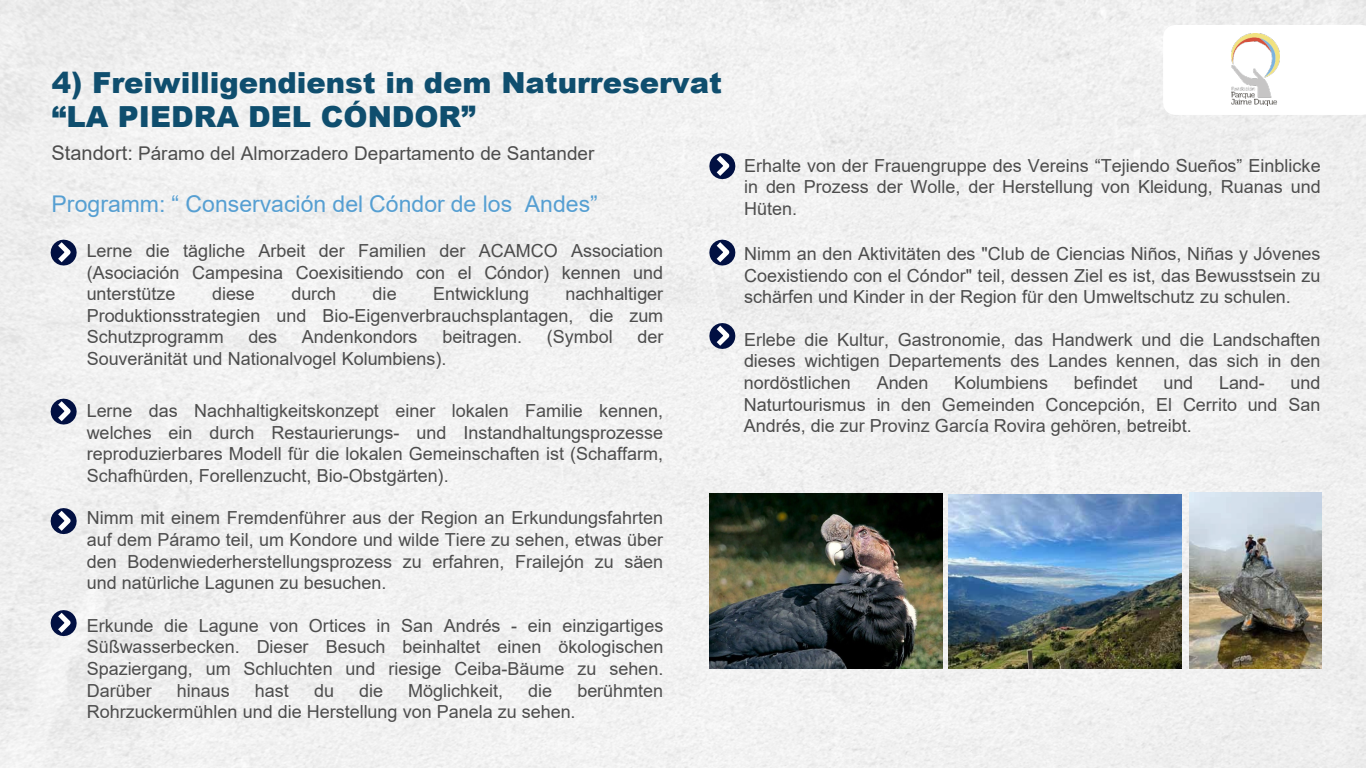
<style>
.page{position:relative;width:1366px;height:768px;background:#fff}
.page>*{position:absolute;margin:0;border:0;box-sizing:border-box;transform-origin:0 0}
.t1{font:900 29px "Arial";color:#0f4e6e}
.t2{font:23px "Arial";color:#569fd2}
.t3{font:19px "Arial";color:#4d4d4d}
.t4{font:18px/21.6px "Arial";letter-spacing:-.005em;color:#4d4d4d;text-align:justify}
.s1{font-size:20px}
</style>
<div class="page">
<div style="left:0;top:1px;width:1366px;height:767px;background:#f1f1f1"></div>
<svg style="left:1163px;top:25px;width:203px;height:90px"></svg>
<img style="left:1232px;top:33px;width:47px;height:73px">
<img style="left:1189px;top:493px;width:132px;height:176px">
<img style="left:949px;top:494px;width:233px;height:175px">
<img style="left:709px;top:494px;width:234px;height:175px">
<svg style="left:51px;top:237px;width:26px;height:31px"></svg>
<svg style="left:51px;top:396px;width:26px;height:31px"></svg>
<svg style="left:51px;top:505px;width:26px;height:31px"></svg>
<svg style="left:51px;top:607px;width:26px;height:31px"></svg>
<svg style="left:709px;top:150px;width:26px;height:31px"></svg>
<svg style="left:709px;top:237px;width:26px;height:31px"></svg>
<svg style="left:709px;top:320px;width:26px;height:31px"></svg>
<h2 class="t1" style="left:52px;top:61px;width:671px">4) Freiwilligendienst in dem Naturreservat</h2>
<h2 class="t1" style="left:52px;top:96px;width:425px">“LA PIEDRA DEL CÓNDOR”</h2>
<p class="t3" style="left:52px;top:140px;width:544px"><span class="s1">Standort:</span> Páramo del Almorzadero Departamento de Santander</p>
<p class="t2" style="left:52px;top:188px;width:548px">Programm: “ Conservación del Cóndor de los Andes”</p>
<p class="t4" style="left:87px;top:240px;width:578px">Lerne die tägliche Arbeit der Familien der ACAMCO Association (Asociación Campesina Coexisitiendo con el Cóndor) kennen und unterstütze</p>
<p class="t4" style="left:87px;top:283px;width:578px;text-indent:479px">nachhaltiger Produktionsstrategien und Bio-Eigenverbrauchsplantagen, die zum Schutzprogramm</p>
<p class="t4" style="left:212px;top:283px;width:44px">diese</p>
<p class="t4" style="left:291px;top:283px;width:46px">durch</p>
<p class="t4" style="left:373px;top:283px;width:26px">die</p>
<p class="t4" style="left:433px;top:283px;width:97px">Entwicklung</p>
<p class="t4" style="left:248px;top:326px;width:30px">des</p>
<p class="t4" style="left:302px;top:326px;width:117px">Andenkondors</p>
<p class="t4" style="left:442px;top:326px;width:81px">beitragen.</p>
<p class="t4" style="left:547px;top:326px;width:67px">(Symbol</p>
<p class="t4" style="left:637px;top:326px;width:27px">der</p>
<p class="t4" style="left:87px;top:348px;width:361px">Souveränität und Nationalvogel Kolumbiens).</p>
<p class="t4" style="left:87px;top:400px;width:578px">Lerne das Nachhaltigkeitskonzept einer lokalen Familie kennen, welches ein durch Restaurierungs- und Instandhaltungsprozesse reproduzierbares Modell für die lokalen Gemeinschaften ist (Schaffarm, Schafhürden, Forellenzucht, Bio-Obstgärten).</p>
<p class="t4" style="left:87px;top:507px;width:578px">Nimm mit einem Fremdenführer aus der Region an Erkundungsfahrten auf dem Páramo teil, um Kondore und wilde Tiere zu sehen, etwas über den Bodenwiederherstellungsprozess zu erfahren, Frailejón zu säen und natürliche Lagunen zu besuchen.</p>
<p class="t4" style="left:87px;top:615px;width:578px">Erkunde die Lagune von Ortices in San Andrés - ein einzigartiges Süßwasserbecken. Dieser Besuch beinhaltet einen ökologischen Spaziergang, um Schluchten und riesige Ceiba-Bäume zu sehen.<br>Darüber</p>
<p class="t4" style="left:177px;top:679px;width:55px">hinaus</p>
<p class="t4" style="left:255px;top:679px;width:35px">hast</p>
<p class="t4" style="left:314px;top:679px;width:21px">du</p>
<p class="t4" style="left:359px;top:679px;width:26px">die</p>
<p class="t4" style="left:408px;top:679px;width:96px">Möglichkeit,</p>
<p class="t4" style="left:528px;top:679px;width:25px">die</p>
<p class="t4" style="left:577px;top:679px;width:87px">berühmten</p>
<p class="t4" style="left:87px;top:701px;width:490px">Rohrzuckermühlen und die Herstellung von Panela zu sehen.</p>
<p class="t4" style="left:744px;top:154px;width:578px">Erhalte von der Frauengruppe des Vereins “Tejiendo Sueños” Einblicke in den Prozess der Wolle, der Herstellung von Kleidung, Ruanas und Hüten.</p>
<p class="t4" style="left:744px;top:243px;width:578px">Nimm an den Aktivitäten des "Club de Ciencias Niños, Niñas y Jóvenes Coexistiendo con el Cóndor" teil, dessen Ziel es ist, das Bewusstsein zu schärfen und Kinder in der Region für den Umweltschutz zu schulen.</p>
<p class="t4" style="left:744px;top:329px;width:578px">Erlebe die Kultur, Gastronomie, das Handwerk und die Landschaften dieses wichtigen Departements des Landes kennen, das sich in den nordöstlichen</p>
<p class="t4" style="left:877px;top:372px;width:53px">Anden</p>
<p class="t4" style="left:954px;top:372px;width:95px">Kolumbiens</p>
<p class="t4" style="left:1074px;top:372px;width:65px">befindet</p>
<p class="t4" style="left:1163px;top:372px;width:31px">und</p>
<p class="t4" style="left:1219px;top:372px;width:47px">Land-</p>
<p class="t4" style="left:744px;top:372px;width:578px;text-indent:547px">und Naturtourismus in den Gemeinden Concepción, El Cerrito und San Andrés, die zur Provinz García Rovira gehören, betreibt.</p>
</div>
